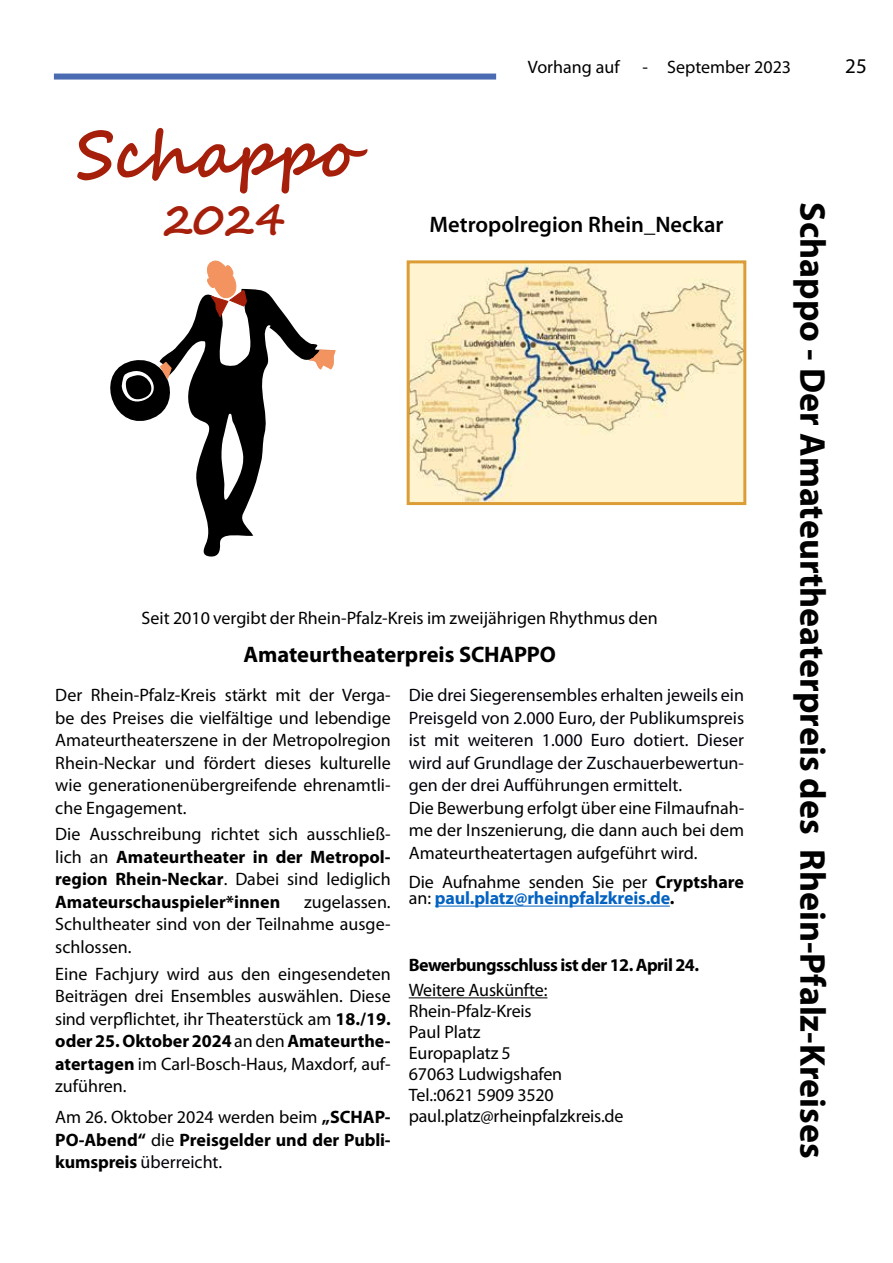
<style>
.page{position:relative;width:893px;height:1263px;background:#fff}
.page>*{position:absolute;margin:0;border:0;box-sizing:border-box;transform-origin:0 0}
.t1{font:700 66.45px "Segoe Script";color:#a51f0b;scale:.93 1}
.t2{font:700 42.6px "Segoe Script";color:#a51f0b}
.t3{font:700 36px "Myriad Pro";color:#000}
.t4{font:700 22.5px "Myriad Pro";letter-spacing:-.005em;color:#000}
.t5{font:600 22.5px "Myriad Pro";color:#000}
.t6{font:21px "Myriad Pro";color:#000}
.t7{font:18px/22.5px "Myriad Pro";color:#000;text-align:justify}
.t8{font:700 18px/22.5px "Myriad Pro";color:#000;text-align:justify}
.t9{font:18px/22.5px "Myriad Pro";color:#00000a;text-align:justify}
.t10{font:700 18px/16.5px "Myriad Pro";letter-spacing:-.01em;color:#0462c1}
.t11{font:700 18px "Myriad Pro";letter-spacing:-.03em;color:#000}
.s1{font-weight:400}
.s2{font-weight:400;color:#000}
.s3{color:#000}
.s4{font-weight:700}
.s5{font-weight:400;color:#00000a}
</style>
<div class="page">
<div style="left:54px;top:74px;width:442px;height:6px;background:#4a6ab1"></div>
<hr style="left:435px;top:906px;width:235px;height:1px;background:#0462c1">
<hr style="left:409px;top:997px;width:138px;height:1px;background:#000">
<svg style="left:167px;top:289px;width:151px;height:268px"></svg>
<svg style="left:309px;top:349px;width:27px;height:21px"></svg>
<svg style="left:110px;top:354px;width:76px;height:75px"></svg>
<svg style="left:203px;top:260px;width:44px;height:57px"></svg>
<img style="left:411px;top:264px;width:331px;height:237px">
<div style="left:407px;top:260px;width:339px;height:245px;border:3px solid #dc9d36"></div>
<p class="t7" style="left:528px;top:56px;width:93px">Vorhang auf</p>
<p class="t7" style="left:642px;top:56px;width:150px">- September 2023</p>
<p class="t6" style="left:845px;top:53px;width:23px">25</p>
<h1 class="t1" style="left:77px;top:100px;width:302px">Schappo</h1>
<h2 class="t2" style="left:163px;top:184px;width:124px">2024</h2>
<p class="t5" style="left:429px;top:210px;width:295px">Metropolregion Rhein_Neckar</p>
<p class="t7" style="left:142px;top:606px;width:518px">Seit 2010 vergibt der Rhein-Pfalz-Kreis im zweijährigen Rhythmus den</p>
<p class="t4" style="left:243px;top:639px;width:314px">Amateurtheaterpreis SCHAPPO</p>
<p class="t7" style="left:55px;top:683px;width:337px">Der Rhein-Pfalz-Kreis stärkt mit der Verga&shy;be des Preises die vielfältige und lebendige Amateurtheaterszene in der Metropolregion Rhein-Neckar und fördert dieses kulturelle wie generationenübergreifende ehrenamtli&shy;che Engagement.</p>
<p class="t8" style="left:55px;top:822px;width:337px"><span class="s1">Die Ausschreibung richtet sich ausschließ&shy;lich an</span> Amateurtheater in der Metropol&shy;region Rhein-Neckar<span class="s1">. Dabei sind lediglich </span>Amateurschauspieler*innen</p>
<p class="t9" style="left:409px;top:683px;width:337px">Die drei Siegerensembles erhalten jeweils ein Preisgeld von 2.000 Euro, der Publikumspreis ist mit weiteren 1.000 Euro dotiert. Dieser wird auf Grundlage der Zuschauerbewertun&shy;gen der drei Aufführungen ermittelt.</p>
<p class="t7" style="left:409px;top:796px;width:337px">Die Bewerbung erfolgt über eine Filmaufnah&shy;me der Inszenierung, die dann auch bei dem Amateurtheatertagen aufgeführt wird.</p>
<p class="t10" style="left:409px;top:873px;width:337px"><span class="s2">Die Aufnahme senden Sie per</span> <span class="s3">Cryptshare </span><span class="s2">an:</span> paul.platz@rheinpfalzkreis.de<span class="s3">.</span></p>
<p class="t7" style="left:55px;top:890px;width:337px;text-indent:249px">zugelassen.<br>Schultheater sind von der Teilnahme ausge&shy;schlossen.</p>
<p class="t7" style="left:55px;top:962px;width:337px">Eine Fachjury wird aus den eingesendeten Beiträgen drei Ensembles auswählen. Diese sind verpflichtet, ihr Theaterstück am <span class="s4">18./19. oder 25. Oktober 2024</span> an den <span class="s4">Amateurthe&shy;atertagen</span> im Carl-Bosch-Haus, Maxdorf, auf&shy;zuführen.</p>
<p class="t8" style="left:55px;top:1105px;width:337px"><span class="s1">Am 26. Oktober 2024 werden beim</span> „SCHAP-PO-Abend“ <span class="s1">die</span> Preisgelder und der Publi&shy;kumspreis <span class="s5">überreicht.</span></p>
<p class="t11" style="left:409px;top:953px;width:292px">Bewerbungsschluss ist der 12. April 24.</p>
<p class="t7" style="left:409px;top:979px;width:216px;line-height:21px;text-align:left">Weitere Auskünfte:<br>Rhein-Pfalz-Kreis<br>Paul Platz<br>Europaplatz 5<br>67063 Ludwigshafen<br>Tel.:0621 5909 3520 paul.platz@rheinpfalzkreis.de</p>
<h3 class="t3" style="left:836px;top:202px;width:958px;rotate:90deg">Schappo - Der Amateurtheaterpreis des Rhein-Pfalz-Kreises</h3>
</div>
